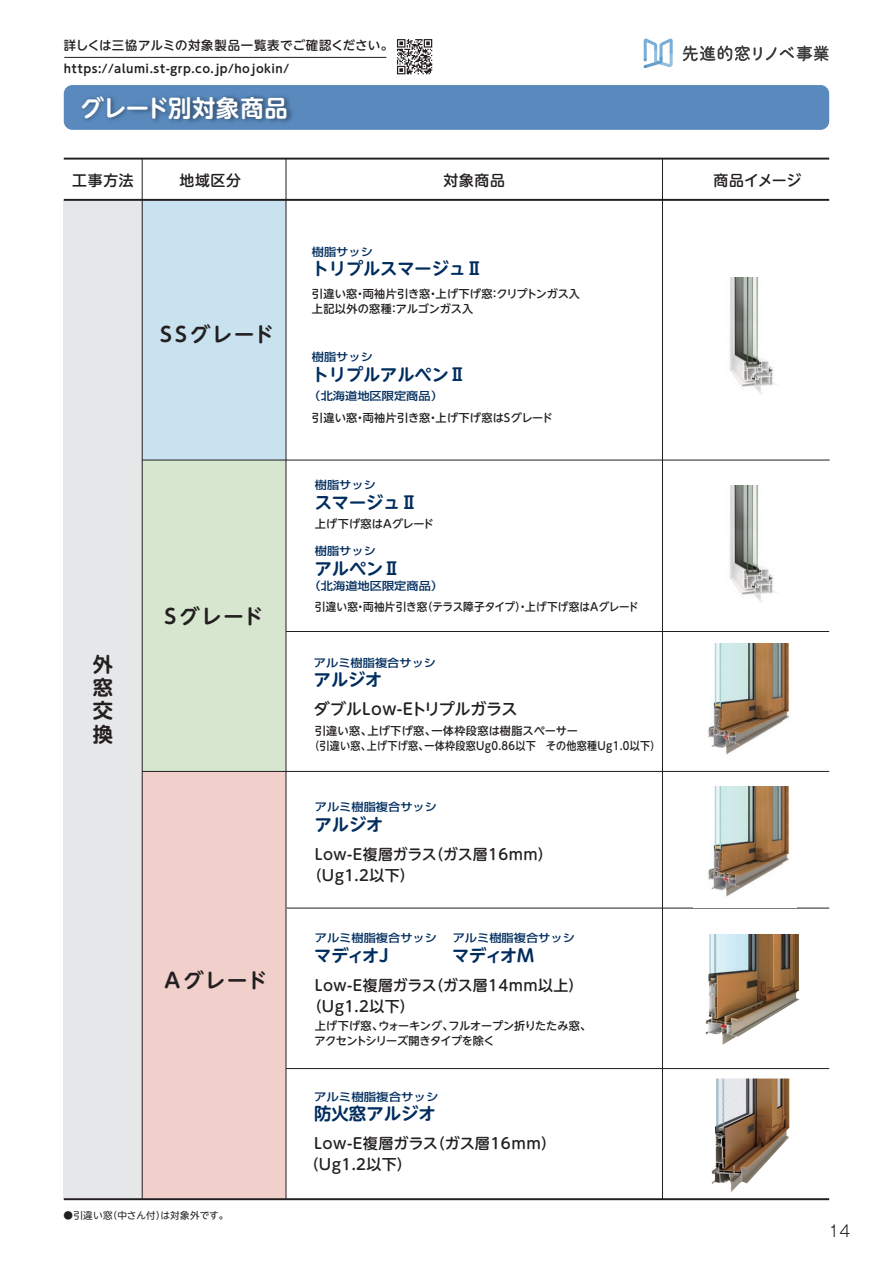
<style>
.page{position:relative;width:893px;height:1263px;background:#fff}
.page>*{position:absolute;margin:0;border:0;box-sizing:border-box;transform-origin:0 0}
.t1{font:700 23.4px "UD Shin M Go Pr 6 De";letter-spacing:.005em;color:#fff}
.t2{font:700 20.25px/23.2px "UD Shin M Go Pr 6 De";letter-spacing:.105em;color:#231f20;text-align:justify}
.t3{font:700 17.1px "UD Shin M Go Pr 6 De";color:#002d5e}
.t4{font:500 15.9px "UD Shin M Go Pr 6";letter-spacing:-.005em;color:#231f20}
.t5{font:300 15.9px "Gothic MB101 Pro";color:#231f20}
.t6{font:500 14.85px/21.3px "UD Shin M Go Pr 6";letter-spacing:.03em;color:#231f20}
.t7{font:500 12.45px "UD Shin M Go Pr 6 N";letter-spacing:.035em;color:#231f20}
.t8{font:700 11.55px "UD Shin M Go Pr 6 N De";letter-spacing:.04em;color:#231f20}
.t9{font:500 11.1px/14.9px "UD Shin M Go Pr 6";letter-spacing:.015em;color:#231f20}
.t10{font:500 11.1px/14.9px "UD Shin M Go Pr 6";letter-spacing:-.025em;color:#231f20}
.t11{font:500 11.1px "UD Shin M Go Pr 6";letter-spacing:.015em;color:#231f20;scale:.95 1}
.t12{font:500 10.95px "Shin Go Pr 6";color:#002d5e;scale:1.11 1}
.t13{font:500 10.95px "Shin Go Pr 6";color:#002d5e;scale:1.13 1}
.t14{font:9.6px "UD Shin M Go Pr 6";letter-spacing:.025em;color:#231f20}
</style>
<div class="page">
<div style="left:142px;top:460px;width:144px;height:311px;background:#d7e6ce"></div>
<div style="left:142px;top:771px;width:144px;height:428px;background:#f1d0cc"></div>
<div style="left:141px;top:200px;width:145px;height:260px;background:#c9e2ef"></div>
<div style="left:64px;top:85px;width:765px;height:45px;background:#5989bd;border-radius:9px"></div>
<img style="left:76px;top:95px;width:222px;height:35px">
<div style="left:64px;top:200px;width:78px;height:999px;background:#e6e7e9"></div>
<hr style="left:142px;top:771px;width:687px;height:1px;background:#231f20">
<hr style="left:286px;top:631px;width:543px;height:1px;background:#231f20">
<hr style="left:287px;top:908px;width:542px;height:1px;background:#231f20">
<hr style="left:286px;top:1068px;width:543px;height:1px;background:#231f20">
<hr style="left:64px;top:1198px;width:765px;height:2px;background:#231f20">
<hr style="left:64px;top:158px;width:765px;height:2px;background:#231f20">
<hr style="left:64px;top:199px;width:765px;height:2px;background:#231f20">
<hr style="left:286px;top:159px;width:1px;height:1040px;background:#231f20">
<hr style="left:142px;top:460px;width:688px;height:1px;background:#231f20">
<hr style="left:142px;top:159px;width:1px;height:1040px;background:#231f20">
<hr style="left:662px;top:159px;width:1px;height:1040px;background:#231f20">
<img style="left:730px;top:485px;width:47px;height:117px">
<img style="left:708px;top:644px;width:81px;height:111px">
<img style="left:708px;top:786px;width:81px;height:111px">
<img style="left:706px;top:934px;width:94px;height:111px">
<img style="left:730px;top:278px;width:47px;height:116px">
<hr style="left:64px;top:57px;width:322px;height:1px;background:#231f20">
<svg style="left:397px;top:39px;width:35px;height:35px"></svg>
<svg style="left:643px;top:38px;width:30px;height:30px"></svg>
<svg style="left:683px;top:45px;width:146px;height:16px"></svg>
<img style="left:711px;top:1078px;width:78px;height:114px">
<p class="t7" style="left:64px;top:35px;width:331px">詳しくは三協アルミの対象製品一覧表でご確認ください。</p>
<p class="t8" style="left:64px;top:59px;width:227px">https://alumi.st-grp.co.jp/hojokin/</p>
<h1 class="t1" style="left:81px;top:88px;width:209px">グレード別対象商品</h1>
<h3 class="t6" style="left:72px;top:169px;width:63px">工事方法</h3>
<h3 class="t6" style="left:179px;top:169px;width:63px">地域区分</h3>
<h3 class="t6" style="left:443px;top:169px;width:63px">対象商品</h3>
<h2 class="t2" style="left:160px;top:321px;width:115px">SSグレード</h2>
<h2 class="t2" style="left:93px;top:651px;width:21px">外窓交換</h2>
<h2 class="t2" style="left:165px;top:604px;width:100px">Sグレード</h2>
<h2 class="t2" style="left:165px;top:967px;width:104px">Aグレード</h2>
<p class="t14" style="left:63px;top:1207px;width:167px">●引違い窓（中さん付）は対象外です。</p>
<p class="t12" style="left:312px;top:242px;width:57px">樹脂サッシ</p>
<h3 class="t3" style="left:312px;top:254px;width:173px">トリプルスマージュⅡ</h3>
<p class="t9" style="left:312px;top:286px;width:270px">引違い窓・両袖片引き窓・上げ下げ窓：クリプトンガス入上記以外の窓種：アルゴンガス入</p>
<p class="t12" style="left:312px;top:348px;width:57px">樹脂サッシ</p>
<h3 class="t3" style="left:312px;top:360px;width:156px">トリプルアルペンⅡ</h3>
<p class="t12" style="left:308px;top:386px;width:123px">（北海道地区限定商品）</p>
<p class="t9" style="left:312px;top:410px;width:243px">引違い窓・両袖片引き窓・上げ下げ窓はSグレード</p>
<p class="t12" style="left:315px;top:476px;width:57px">樹脂サッシ</p>
<h3 class="t3" style="left:315px;top:488px;width:104px">スマージュⅡ</h3>
<p class="t9" style="left:315px;top:516px;width:121px">上げ下げ窓はAグレード</p>
<p class="t12" style="left:315px;top:542px;width:57px">樹脂サッシ</p>
<h3 class="t3" style="left:315px;top:554px;width:87px">アルペンⅡ</h3>
<p class="t11" style="left:315px;top:598px;width:342px">引違い窓・両袖片引き窓（テラス障子タイプ）・上げ下げ窓はAグレード</p>
<p class="t12" style="left:309px;top:577px;width:123px">（北海道地区限定商品）</p>
<p class="t12" style="left:314px;top:653px;width:112px">アルミ樹脂複合サッシ</p>
<h3 class="t3" style="left:314px;top:665px;width:70px">アルジオ</h3>
<h3 class="t4" style="left:314px;top:695px;width:205px">ダブルLow-Eトリプルガラス</h3>
<p class="t9" style="left:310px;top:722px;width:352px;text-indent:5px">引違い窓、上げ下げ窓、一体枠段窓は樹脂スペーサー<br>（引違い窓、上げ下げ窓、一体枠段窓Ug0.86以下　その他窓種Ug1.0以下）</p>
<p class="t12" style="left:315px;top:798px;width:112px">アルミ樹脂複合サッシ</p>
<h3 class="t3" style="left:315px;top:810px;width:70px">アルジオ</h3>
<h3 class="t6" style="left:315px;top:842px;width:239px">Low-E複層ガラス（ガス層16mm）</h3>
<h3 class="t6" style="left:307px;top:863px;width:109px">（Ug1.2以下）</h3>
<p class="t12" style="left:315px;top:929px;width:112px">アルミ樹脂複合サッシ</p>
<h3 class="t3" style="left:314px;top:941px;width:76px">マディオJ</h3>
<p class="t12" style="left:453px;top:929px;width:112px">アルミ樹脂複合サッシ</p>
<h3 class="t3" style="left:452px;top:941px;width:83px">マディオM</h3>
<h3 class="t6" style="left:307px;top:974px;width:278px;text-indent:8px">Low-E複層ガラス（ガス層14mm以上）（Ug1.2以下）</h3>
<p class="t10" style="left:314px;top:1018px;width:278px">上げ下げ窓、ウォーキング、フルオープン折りたたみ窓、アクセントシリーズ開きタイプを除く</p>
<p class="t13" style="left:314px;top:1087px;width:112px">アルミ樹脂複合サッシ</p>
<h3 class="t3" style="left:314px;top:1099px;width:123px">防火窓アルジオ</h3>
<h3 class="t6" style="left:314px;top:1132px;width:243px">Low-E複層ガラス（ガス層16mm）</h3>
<h3 class="t6" style="left:304px;top:1153px;width:109px">（Ug1.2以下）</h3>
<h3 class="t6" style="left:713px;top:169px;width:89px">商品イメージ</h3>
<h3 class="t5" style="left:829px;top:1217px;width:23px">14</h3>
</div>
